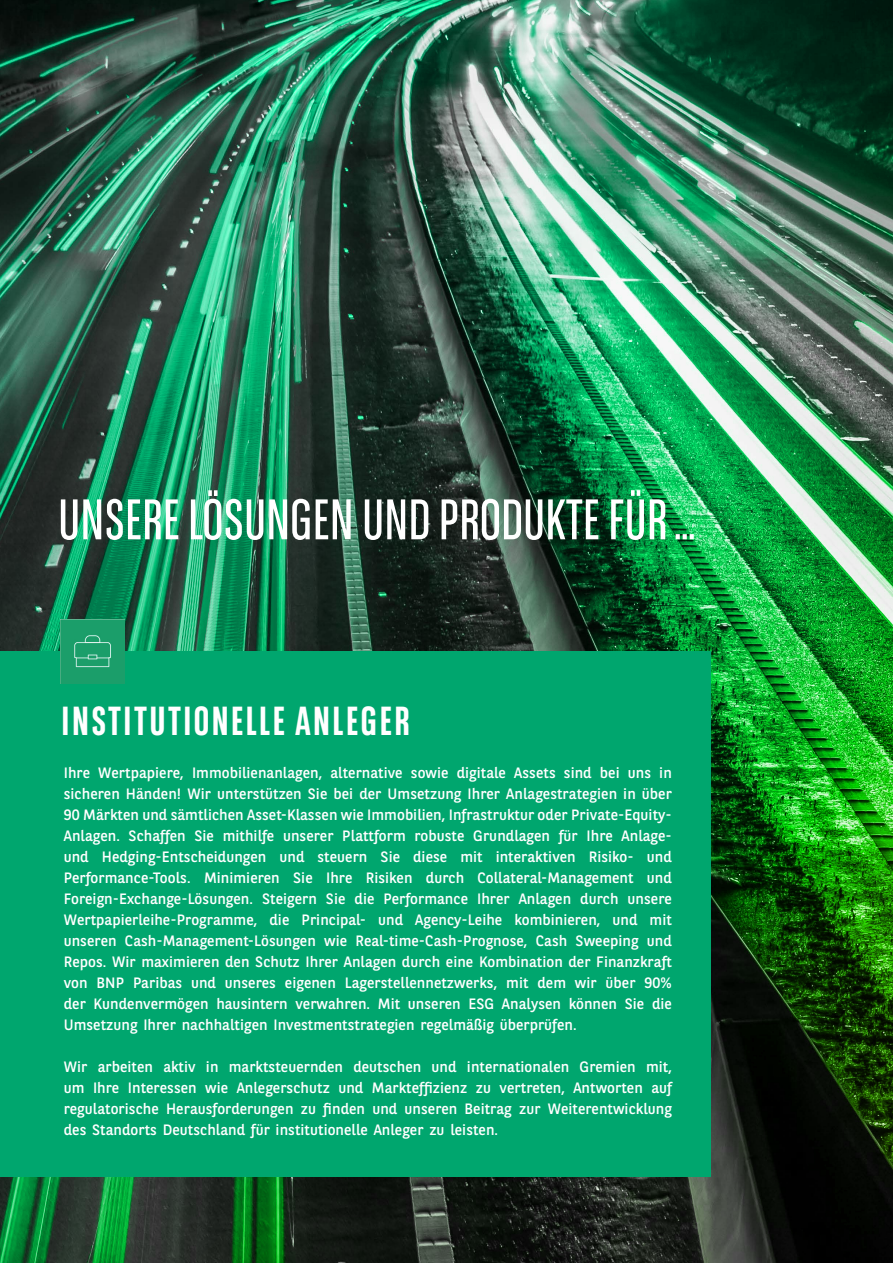
<style>
.page{position:relative;width:893px;height:1263px;background:#fff}
.page>*{position:absolute;margin:0;border:0;box-sizing:border-box;transform-origin:0 0}
.t1{font:57px "BNPP Sans Condensed";color:#fff}
.t2{font:700 40.5px "BNPP Sans Condensed";letter-spacing:.06em;color:#fff}
.t3{font:15px/21px "BNPP Sans";letter-spacing:.005em;color:#fff;text-align:justify}
</style>
<div class="page">
<img style="left:0;top:0;width:893px;height:1263px">
<div style="left:0;top:652px;width:710px;height:525px;background:#00a66e"></div>
<img style="left:60px;top:620px;width:65px;height:64px">
<h1 class="t1" style="left:58px;top:484px;width:639px">UNSERE LÖSUNGEN UND PRODUKTE FÜR…</h1>
<h2 class="t2" style="left:62px;top:697px;width:350px">INSTITUTIONELLE ANLEGER</h2>
<p class="t3" style="left:64px;top:761px;width:610px">Ihre Wertpapiere, Immobilienanlagen, alternative sowie digitale Assets sind bei uns in sicheren Händen! Wir unterstützen Sie bei der Umsetzung Ihrer Anlagestrategien in über 90 Märkten und sämtlichen Asset-Klassen wie Immobilien, Infrastruktur oder Private-Equity-Anlagen. Schaffen Sie mithilfe unserer Plattform robuste Grundlagen für Ihre Anlage&shy;und Hedging-Entscheidungen und steuern Sie diese mit interaktiven Risiko- und Performance-Tools. Minimieren Sie Ihre Risiken durch Collateral-Management und Foreign-Exchange-Lösungen. Steigern Sie die Performance Ihrer Anlagen durch unsere Wertpapierleihe-Programme, die Principal- und Agency-Leihe kombinieren, und mit unseren Cash-Management-Lösungen wie Real-time-Cash-Prognose, Cash Sweeping und Repos. Wir maximieren den Schutz Ihrer Anlagen durch eine Kombination der Finanzkraft von BNP Paribas und unseres eigenen Lagerstellennetzwerks, mit dem wir über 90% der Kundenvermögen hausintern verwahren. Mit unseren ESG Analysen können Sie die Umsetzung Ihrer nachhaltigen Investmentstrategien regelmäßig überprüfen.</p>
<p class="t3" style="left:64px;top:1055px;width:610px">Wir arbeiten aktiv in marktsteuernden deutschen und internationalen Gremien mit, um Ihre Interessen wie Anlegerschutz und Markteffizienz zu vertreten, Antworten auf regulatorische Herausforderungen zu finden und unseren Beitrag zur Weiterentwicklung des Standorts Deutschland für institutionelle Anleger zu leisten.</p>
</div>
